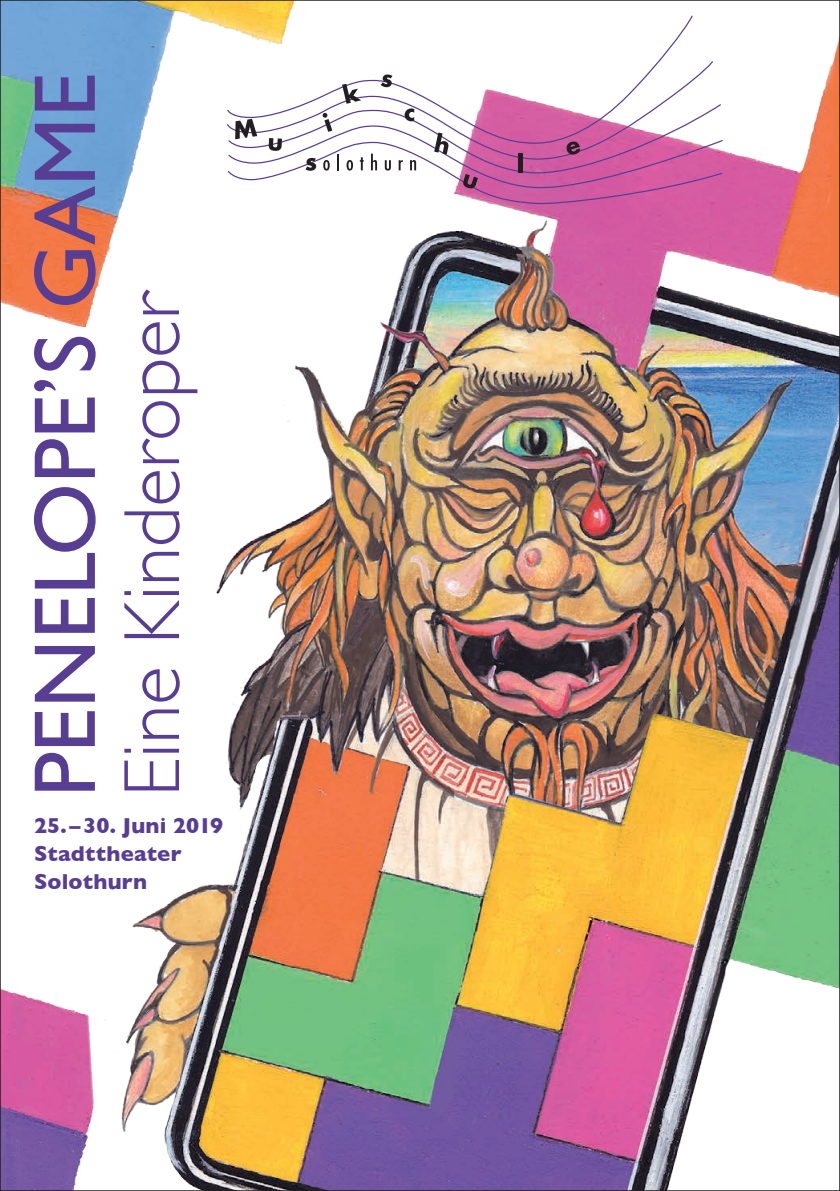
<style>
.page{position:relative;width:840px;height:1191px;background:#fff}
.page>*{position:absolute;margin:0;border:0;box-sizing:border-box;transform-origin:0 0}
.t1{font:88px "Gill Sans";color:#583e93}
.t2{font:300 80px "Gill Sans";letter-spacing:-.005em;color:#583e93}
.t3{font:700 22px/28px "Gill Sans";letter-spacing:.01em;color:#583e93}
</style>
<div class="page">
<img style="left:2px;top:2px;width:835px;height:1187px">
<svg style="left:226px;top:15px;width:497px;height:191px"></svg>
<svg style="left:235px;top:119px;width:22px;height:20px"></svg>
<svg style="left:268px;top:138px;width:14px;height:13px"></svg>
<svg style="left:305px;top:158px;width:11px;height:13px"></svg>
<svg style="left:323px;top:160px;width:6px;height:10px"></svg>
<svg style="left:337px;top:154px;width:2px;height:16px"></svg>
<svg style="left:346px;top:160px;width:7px;height:10px"></svg>
<svg style="left:359px;top:157px;width:4px;height:13px"></svg>
<svg style="left:371px;top:154px;width:6px;height:16px"></svg>
<svg style="left:384px;top:160px;width:6px;height:10px"></svg>
<svg style="left:398px;top:160px;width:4px;height:10px"></svg>
<svg style="left:410px;top:160px;width:6px;height:10px"></svg>
<svg style="left:322px;top:113px;width:10px;height:19px"></svg>
<svg style="left:342px;top:84px;width:19px;height:20px"></svg>
<svg style="left:380px;top:74px;width:12px;height:14px"></svg>
<svg style="left:404px;top:108px;width:10px;height:13px"></svg>
<svg style="left:434px;top:133px;width:14px;height:21px"></svg>
<svg style="left:462px;top:174px;width:15px;height:15px"></svg>
<hr style="left:518px;top:154px;width:4px;height:19px;background:#231f20">
<svg style="left:565px;top:141px;width:15px;height:14px"></svg>
<h1 class="t1" style="left:13px;top:797px;width:725px;rotate:-90deg">PENELOPE’S GAME</h1>
<h2 class="t2" style="left:90px;top:797px;width:509px;rotate:-90deg">Eine Kinderoper</h2>
<p class="t3" style="left:34px;top:811px;width:191px">25.–30. Juni 2019<br>Stadttheater<br>Solothurn</p>
</div>
